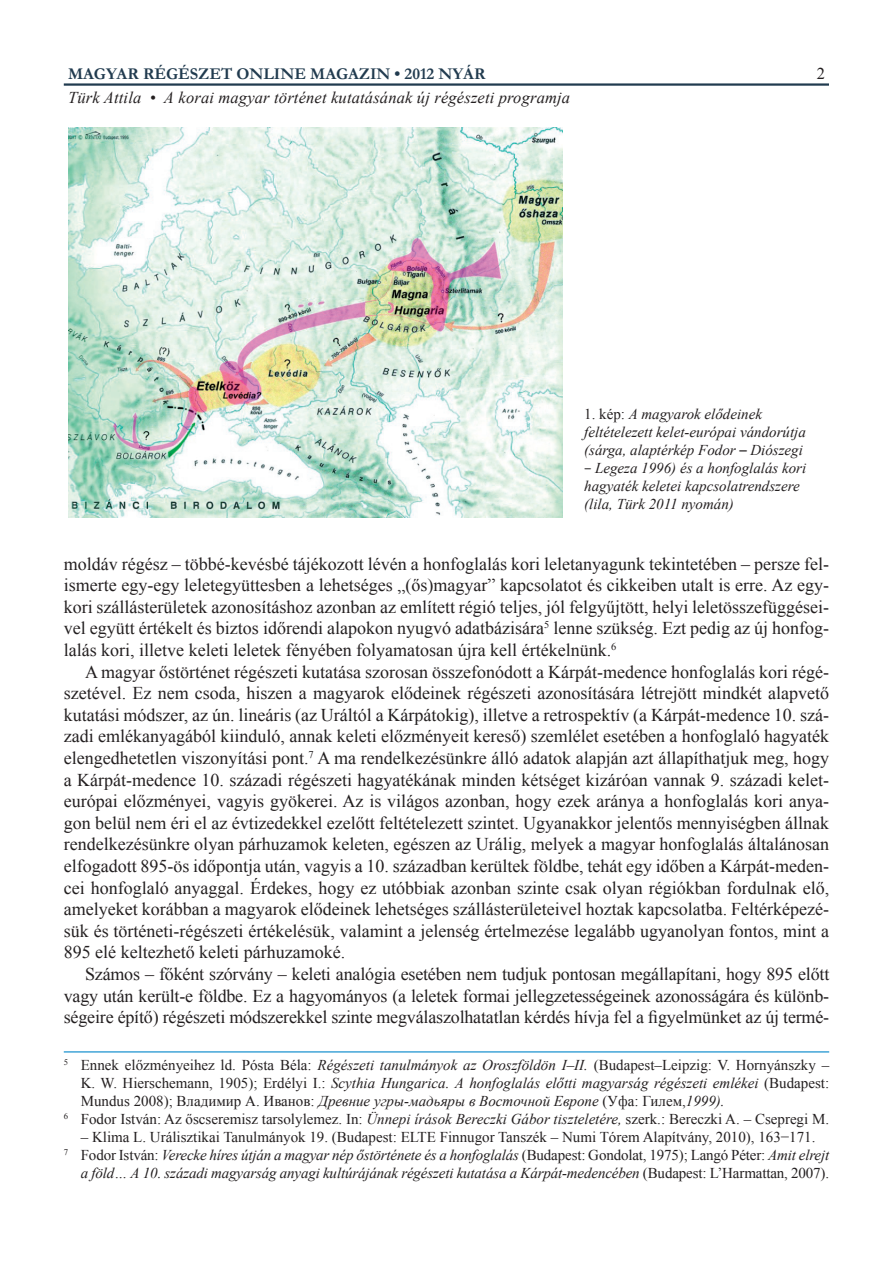
<style>
.page{position:relative;width:893px;height:1263px;background:#fff}
.page>*{position:absolute;margin:0;border:0;box-sizing:border-box;transform-origin:0 0}
.t1{font:18px/21.6px "Times New Roman";color:#231f20;text-align:justify}
.t2{font:italic 16.5px "Times New Roman";letter-spacing:.01em;color:#231f20}
.t3{font:700 16.5px "Garamond";color:#213b4f}
.t4{font:16.5px "Times New Roman";color:#231f20}
.t5{font:italic 15px/18px "Times New Roman";color:#231f20}
.t6{font:15px "Times New Roman";color:#231f20}
.s1{font-style:normal}
.s2{font-family:"Calibri";font-style:normal}
.s3{font-style:italic}
</style>
<div class="page">
<hr style="left:64px;top:83px;width:765px;height:3px;background:#213b4f">
<hr style="left:64px;top:1051px;width:765px;height:1px;background:#0387ca">
<img style="left:68px;top:128px;width:495px;height:390px">
<p class="t3" style="left:68px;top:62px;width:419px">MAGYAR RÉGÉSZET ONLINE MAGAZIN • 2012 NYÁR</p>
<p class="t2" style="left:68px;top:87px;width:504px">Türk Attila • A korai magyar történet kutatásának új régészeti programja</p>
<p class="t4" style="left:817px;top:62px;width:10px">2</p>
<p class="t5" style="left:584px;top:405px;width:224px"><span class="s1">1. kép:</span> A magyarok elődeinek feltételezett kelet-európai vándorútja (sárga, alaptérkép Fodor <span class="s2">–</span> Diószegi <span class="s2">−</span> Legeza 1996) és a honfoglalás kori hagyaték keletei kapcsolatrendszere (lila, Türk 2011 nyomán)</p>
<p class="t1" style="left:64px;top:552px;width:767px">moldáv régész – többé-kevésbé tájékozott lévén a honfoglalás kori leletanyagunk tekintetében – persze fel&shy;ismerte egy-egy leletegyüttesben a lehetséges „(ős)magyar” kapcsolatot és cikkeiben utalt is erre. Az egy&shy;kori szállásterületek azonosításhoz azonban az említett régió teljes, jól felgyűjtött, helyi leletösszefüggései&shy;vel együtt értékelt és biztos időrendi alapokon nyugvó adatbázisára<sup>5</sup> lenne szükség. Ezt pedig az új honfog&shy;lalás kori, illetve keleti leletek fényében folyamatosan újra kell értékelnünk.<sup>6</sup></p>
<p class="t1" style="left:64px;top:660px;width:767px;text-indent:21px">A magyar őstörténet régészeti kutatása szorosan összefonódott a Kárpát-medence honfoglalás kori régé&shy;szetével. Ez nem csoda, hiszen a magyarok elődeinek régészeti azonosítására létrejött mindkét alapvető kutatási módszer, az ún. lineáris (az Uráltól a Kárpátokig), illetve a retrospektív (a Kárpát-medence 10. szá&shy;zadi emlékanyagából kiinduló, annak keleti előzményeit kereső) szemlélet esetében a honfoglaló hagyaték elengedhetetlen viszonyítási pont.<sup>7</sup> A ma rendelkezésünkre álló adatok alapján azt állapíthatjuk meg, hogy a Kárpát-medence 10. századi régészeti hagyatékának minden kétséget kizáróan vannak 9. századi kelet&shy;európai előzményei, vagyis gyökerei. Az is világos azonban, hogy ezek aránya a honfoglalás kori anya&shy;gon belül nem éri el az évtizedekkel ezelőtt feltételezett szintet. Ugyanakkor jelentős mennyiségben állnak rendelkezésünkre olyan párhuzamok keleten, egészen az Urálig, melyek a magyar honfoglalás általánosan elfogadott 895-ös időpontja után, vagyis a 10. században kerültek földbe, tehát egy időben a Kárpát-meden&shy;cei honfoglaló anyaggal. Érdekes, hogy ez utóbbiak azonban szinte csak olyan régiókban fordulnak elő, amelyeket korábban a magyarok elődeinek lehetséges szállásterületeivel hoztak kapcsolatba. Feltérképezé&shy;sük és történeti-régészeti értékelésük, valamint a jelenség értelmezése legalább ugyanolyan fontos, mint a 895 elé keltezhető keleti párhuzamoké.</p>
<p class="t1" style="left:64px;top:963px;width:767px;text-indent:21px">Számos – főként szórvány – keleti analógia esetében nem tudjuk pontosan megállapítani, hogy 895 előtt vagy után került-e földbe. Ez a hagyományos (a leletek formai jellegzetességeinek azonosságára és különb&shy;ségeire építő) régészeti módszerekkel szinte megválaszolhatatlan kérdés hívja fel a figyelmünket az új termé-</p>
<p class="t6" style="left:64px;top:1055px;width:767px"><sup>5</sup> Ennek előzményeihez ld. Pósta Béla: <span class="s3">Régészeti tanulmányok az Oroszföldön I</span>–<span class="s3">II.</span> (Budapest–Leipzig: V. Hornyánszky –</p>
<p class="t5" style="left:81px;top:1073px;width:750px"><span class="s1">K. W. Hierschemann, 1905); Erdélyi I.:</span> Scythia Hungarica. A honfoglalás előtti magyarság régészeti emlékei <span class="s1">(Budapest:</span></p>
<p class="t5" style="left:81px;top:1091px;width:645px"><span class="s1">Mundus 2008); Владимир А. Иванов:</span> Древние угры-мадьяры в Восточной Европе <span class="s1">(Уфа: Гилем,</span>1999).</p>
<p class="t6" style="left:64px;top:1109px;width:767px"><sup>6</sup> Fodor István: Az őscseremisz tarsolylemez. In: <span class="s3">Ünnepi írások Bereczki Gábor tiszteletére,</span> szerk.: Bereczki A. – Csepregi M.</p>
<p class="t6" style="left:81px;top:1127px;width:736px">– Klima L. Urálisztikai Tanulmányok 19. (Budapest: ELTE Finnugor Tanszék ‒ Numi Tórem Alapítvány, 2010), 163−171.</p>
<p class="t5" style="left:64px;top:1145px;width:767px"><sup>7</sup> <span class="s1">Fodor István:</span> Verecke híres útján a magyar nép őstörténete és a honfoglalás <span class="s1">(Budapest: Gondolat, 1975); Langó Péter:</span> Amit elrejt</p>
<p class="t5" style="left:81px;top:1163px;width:750px">a föld… A 10. századi magyarság anyagi kultúrájának régészeti kutatása a Kárpát-medencében <span class="s1">(Budapest: L’Harmattan, 2007).</span></p>
</div>
